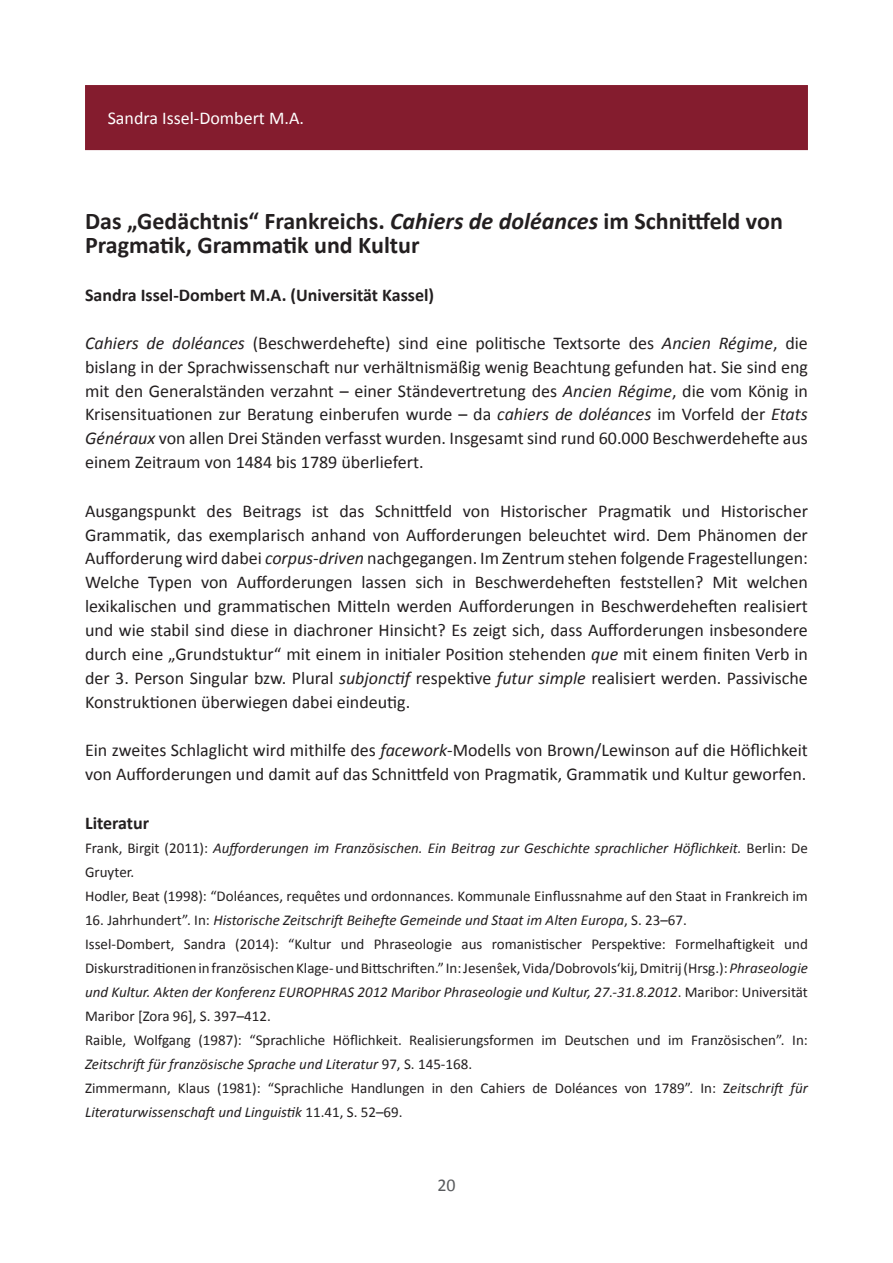
<style>
.page{position:relative;width:893px;height:1263px;background:#fff}
.page>*{position:absolute;margin:0;border:0;box-sizing:border-box;transform-origin:0 0}
.t1{font:700 24px/24px "Calibri";color:#231f20}
.t2{font:18px/24px "Calibri";color:#231f20;text-align:justify}
.t3{font:700 18px "Calibri";color:#231f20}
.t4{font:18px "Calibri";color:#fff}
.t5{font:18px "Calibri";color:#595b5e}
.t6{font:15px/24px "Calibri";color:#231f20}
.s1{font-style:italic}
</style>
<div class="page">
<div style="left:85px;top:85px;width:723px;height:65px;background:#841c2e"></div>
<p class="t4" style="left:108px;top:107px;width:198px">Sandra Issel-Dombert M.A.</p>
<h1 class="t1" style="left:85px;top:207px;width:699px">Das „Gedächtnis“ Frankreichs. <span class="s1">Cahiers de doléances</span> im Schnittfeld von<br>Pragmatik, Grammatik und Kultur</h1>
<p class="t3" style="left:85px;top:283px;width:351px">Sandra Issel-Dombert M.A. (Universität Kassel)</p>
<p class="t2" style="left:85px;top:330px;width:724px"><span class="s1">Cahiers de doléances</span> (Beschwerdehefte) sind eine politische Textsorte des <span class="s1">Ancien Régime</span>, die bislang in der Sprachwissenschaft nur verhältnismäßig wenig Beachtung gefunden hat. Sie sind eng mit den Generalständen verzahnt – einer Ständevertretung des <span class="s1">Ancien Régime</span>, die vom König in Krisensituationen zur Beratung einberufen wurde – da <span class="s1">cahiers de doléances</span> im Vorfeld der <span class="s1">Etats Généraux</span> von allen Drei Ständen verfasst wurden. Insgesamt sind rund 60.000 Beschwerdehefte aus einem Zeitraum von 1484 bis 1789 überliefert.</p>
<p class="t2" style="left:85px;top:498px;width:724px">Ausgangspunkt des Beitrags ist das Schnittfeld von Historischer Pragmatik und Historischer Grammatik, das exemplarisch anhand von Aufforderungen beleuchtet wird. Dem Phänomen der Aufforderung wird dabei <span class="s1">corpus-driven</span> nachgegangen. Im Zentrum stehen folgende Fragestellungen:<br>Welche Typen von Aufforderungen lassen sich in Beschwerdeheften feststellen? Mit welchen lexikalischen und grammatischen Mitteln werden Aufforderungen in Beschwerdeheften realisiert und wie stabil sind diese in diachroner Hinsicht? Es zeigt sich, dass Aufforderungen insbesondere durch eine „Grundstuktur“ mit einem in initialer Position stehenden <span class="s1">que</span> mit einem finiten Verb in der 3. Person Singular bzw. Plural <span class="s1">subjonctif</span> respektive <span class="s1">futur simple</span> realisiert werden. Passivische Konstruktionen überwiegen dabei eindeutig.</p>
<p class="t2" style="left:85px;top:738px;width:724px">Ein zweites Schlaglicht wird mithilfe des <span class="s1">facework</span>-Modells von Brown/Lewinson auf die Höflichkeit von Aufforderungen und damit auf das Schnittfeld von Pragmatik, Grammatik und Kultur geworfen.</p>
<p class="t3" style="left:85px;top:811px;width:66px">Literatur</p>
<p class="t6" style="left:85px;top:835px;width:724px">Frank, Birgit (2011): <span class="s1">Aufforderungen im Französischen. Ein Beitrag zur Geschichte sprachlicher Höflichkeit.</span> Berlin: De<br>Gruyter.<br>Hodler, Beat (1998): “Doléances, requêtes und ordonnances. Kommunale Einflussnahme auf den Staat in Frankreich im</p>
<p class="t6" style="left:85px;top:907px;width:724px">16. Jahrhundert”. In: <span class="s1">Historische Zeitschrift Beihefte Gemeinde und Staat im Alten Europa</span>, S. 23–67.<br>Issel-Dombert, Sandra (2014): “Kultur und Phraseologie aus romanistischer Perspektive: Formelhaftigkeit und Diskurstraditionen in französischen Klage- und Bittschriften.” In: Jesenŝek, Vida/Dobrovols‘kij, Dmitrij (Hrsg.): <span class="s1">Phraseologie und Kultur. Akten der Konferenz EUROPHRAS 2012 Maribor Phraseologie und Kultur, 27.-31.8.2012</span>. Maribor: Universität Maribor [Zora 96], S. 397–412.<br>Raible, Wolfgang (1987): “Sprachliche Höflichkeit. Realisierungsformen im Deutschen und im Französischen”. In:<br><span class="s1">Zeitschrift für französische Sprache und Literatur</span> 97, S. 145-168.<br>Zimmermann, Klaus (1981): “Sprachliche Handlungen in den Cahiers de Doléances von 1789”. In: Z<span class="s1">eitschrift für Literaturwissenschaft und Linguistik</span> 11.41, S. 52–69.</p>
<p class="t5" style="left:437px;top:1174px;width:20px">20</p>
</div>
